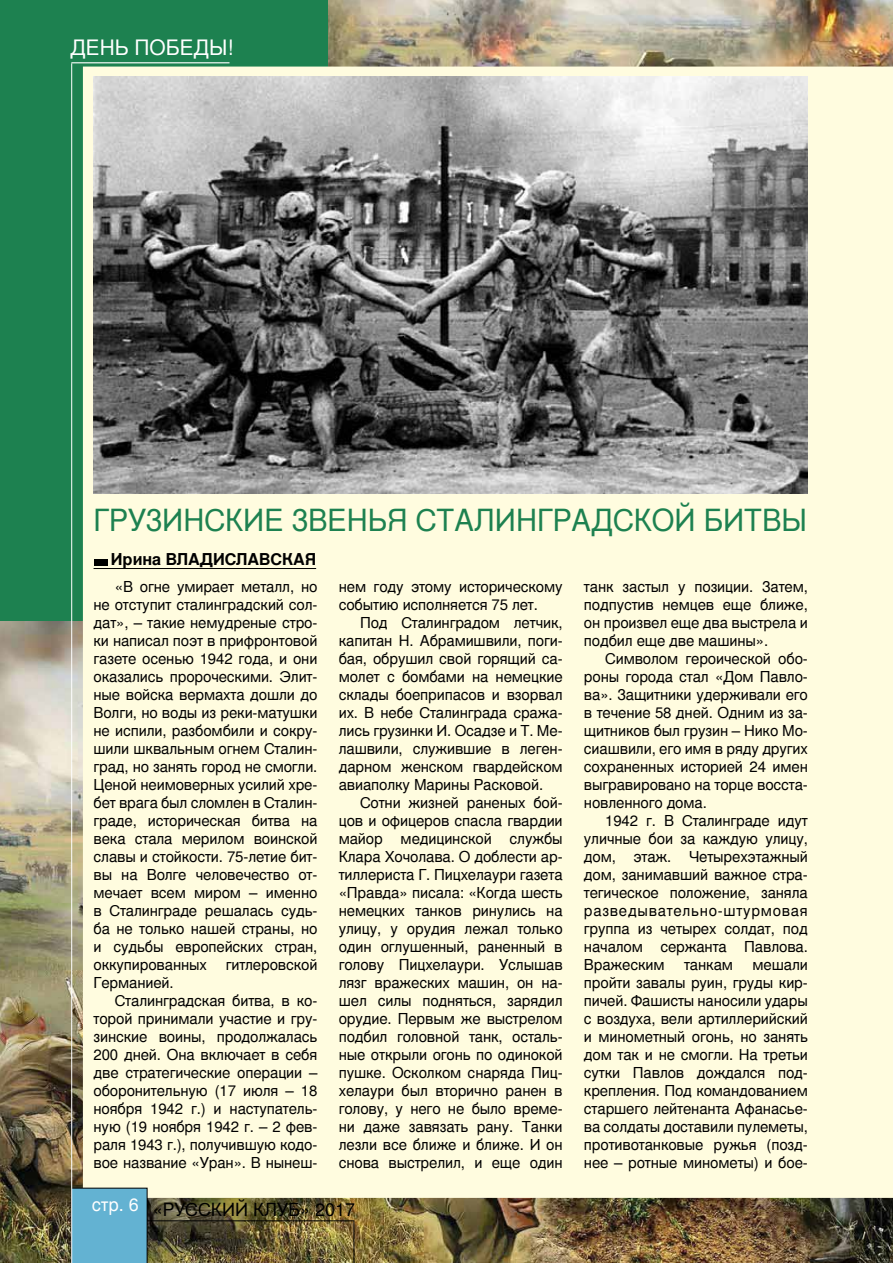
<style>
.page{position:relative;width:893px;height:1263px;background:#1d8150}
.page>*{position:absolute;margin:0;border:0;box-sizing:border-box;transform-origin:0 0}
.t1{font:30.3px "Nimbus San LCY";color:#1d8150;scale:.96 1}
.t2{font:21.15px "Nimbus San LCY";color:#fff}
.t3{font:18px "Nimbus San LCY";color:#000}
.t4{font:700 16.2px "Nimbus San LCY";color:#000}
.t5{font:15px/18px "Nimbus San LCY";letter-spacing:-.01em;color:#000;text-align:justify}
</style>
<div class="page">
<img style="left:0;top:621px;width:893px;height:642px">
<img style="left:328px;top:0;width:565px;height:67px">
<div style="left:83px;top:67px;width:810px;height:1131px;background:#fffcdf"></div>
<img style="left:94px;top:77px;width:714px;height:416px">
<div style="left:72px;top:1188px;width:75px;height:75px;background:#63b2d2"></div>
<hr style="left:147px;top:1220px;width:207px;height:1px;background:#000">
<hr style="left:354px;top:1220px;width:1px;height:43px;background:#000">
<hr style="left:71px;top:62px;width:159px;height:1px;background:#fff">
<hr style="left:71px;top:63px;width:1px;height:1200px;background:#fff">
<div style="left:95px;top:559px;width:13px;height:7px;background:#000"></div>
<hr style="left:94px;top:568px;width:222px;height:1px;background:#000">
<h2 class="t2" style="left:70px;top:35px;width:165px">День победы!</h2>
<h1 class="t1" style="left:94px;top:503px;width:21px">ГРУЗИНСКИЕ</h1>
<h1 class="t1" style="left:292px;top:503px;width:21px">ЗВЕНЬЯ</h1>
<h1 class="t1" style="left:416px;top:503px;width:22px">СТАЛИНГРАДСКОЙ</h1>
<h1 class="t1" style="left:704px;top:503px;width:22px">БИТВЫ</h1>
<p class="t4" style="left:111px;top:550px;width:68px">Ирина ВЛАДИСЛАВСКАЯ</p>
<p class="t5" style="left:94px;top:578px;width:225px;text-indent:21px">«В огне умирает металл, но не отступит сталинградский сол&shy;дат», – такие немудреные стро&shy;ки написал поэт в прифронтовой газете осенью 1942 года, и они оказались пророческими. Элит&shy;ные войска вермахта дошли до Волги, но воды из реки-матушки не испили, разбомбили и сокру&shy;шили шквальным огнем Сталин&shy;град, но занять город не смогли.<br>Ценой неимоверных усилий хре&shy;бет врага был сломлен в Сталин&shy;граде, историческая битва на века стала мерилом воинской славы и стойкости. 75-летие бит&shy;вы на Волге человечество от&shy;мечает всем миром – именно в Сталинграде решалась судь&shy;ба не только нашей страны, но и судьбы европейских стран, оккупированных</p>
<p class="t5" style="left:226px;top:956px;width:93px">гитлеровской</p>
<p class="t5" style="left:94px;top:974px;width:82px">Германией.</p>
<p class="t5" style="left:115px;top:992px;width:204px">Сталинградская битва, в ко-</p>
<p class="t5" style="left:94px;top:1010px;width:225px">торой принимали участие и гру-</p>
<p class="t5" style="left:94px;top:1028px;width:225px">зинские воины, продолжалась</p>
<p class="t5" style="left:94px;top:1046px;width:225px">200 дней. Она включает в себя</p>
<p class="t5" style="left:94px;top:1064px;width:225px">две стратегические операции –</p>
<p class="t5" style="left:94px;top:1082px;width:225px">оборонительную (17 июля – 18</p>
<p class="t5" style="left:94px;top:1100px;width:225px">ноября 1942 г.) и наступатель-</p>
<p class="t5" style="left:94px;top:1118px;width:225px">ную (19 ноября 1942 г. – 2 фев-</p>
<p class="t5" style="left:94px;top:1136px;width:225px">раля 1943 г.), получившую кодо-</p>
<p class="t5" style="left:94px;top:1154px;width:225px">вое название «Уран». В нынеш-</p>
<p class="t5" style="left:339px;top:578px;width:225px">нем году этому историческому событию исполняется 75 лет.</p>
<p class="t5" style="left:339px;top:614px;width:225px;text-indent:21px">П од Сталинградом летчик, капитан Н . Абрамишвили, поги&shy;бая, обрушил свой горящий са&shy;молет с бомбами на немецкие склады боеприпасов и взорвал их. В небе Сталинграда сража&shy;лись грузинки И . Осадзе и Т. Ме&shy;лашвили, служившие в леген&shy;дарном женском гвардейском авиаполку Марины Расковой.</p>
<p class="t5" style="left:339px;top:794px;width:225px;text-indent:21px">Сотни жизней раненых бой&shy;цов и офицеров спасла гвардии майор медицинской службы Клара Хочолава. О доблести ар&shy;тиллериста Г. П ицхелаури газета «П равда» писала: «Когда шесть немецких танков ринулись на улицу, у орудия лежал только один оглушенный, раненный в голову П ицхелаури. Услышав лязг вражеских машин, он на&shy;шел силы подняться, зарядил орудие. Первым же выстрелом подбил головной танк, осталь&shy;ные открыли огонь по одинокой пушке. Осколком снаряда П иц&shy;хелаури был вторично ранен в голову, у него не было време&shy;ни даже завязать рану. Танки лезли все ближе и ближе. И он снова выстрелил, и еще один</p>
<p class="t3" style="left:92px;top:1199px;width:84px"><sup>стр.</sup> <sup>6</sup> «РУССКИЙ</p>
<p class="t3" style="left:253px;top:1199px;width:13px">КЛУБ</p>
<p class="t3" style="left:300px;top:1199px;width:57px">» 2017</p>
<p class="t5" style="left:584px;top:578px;width:225px">танк застыл у позиции. Затем, подпустив немцев еще ближе, он произвел еще два выстрела и подбил еще две машины».</p>
<p class="t5" style="left:584px;top:650px;width:225px;text-indent:21px">Символом героической обо&shy;роны города стал «Дом П авло&shy;ва». Защитники удерживали его в течение 58 дней. Одним из за&shy;щитников был грузин – Н ико Мо&shy;сиашвили, его имя в ряду других сохраненных историей 24 имен выгравировано на торце восста&shy;новленного дома.</p>
<p class="t5" style="left:584px;top:812px;width:225px;text-indent:21px">1942 г. В Сталинграде идут уличные бои за каждую улицу, дом, этаж. Четырехэтажный дом, занимавший важное стра&shy;тегическое положение, заняла разведывательно-штурмовая группа из четырех солдат, под началом сержанта П авлова.<br>Вражеским</p>
<p class="t5" style="left:584px;top:956px;width:225px;text-indent:169px">мешали пройти завалы руин, груды кир&shy;пичей. Фашисты наносили удары с воздуха, вели артиллерийский и минометный огонь, но занять дом так и не смогли. На третьи сутки П авлов дождался под&shy;крепления. Под командованием старшего лейтенанта Афанасье&shy;ва солдаты доставили пулеметы, противотанковые ружья (позд&shy;нее – ротные минометы) и бое-</p>
<p class="t5" style="left:684px;top:956px;width:50px">танкам</p>
</div>
